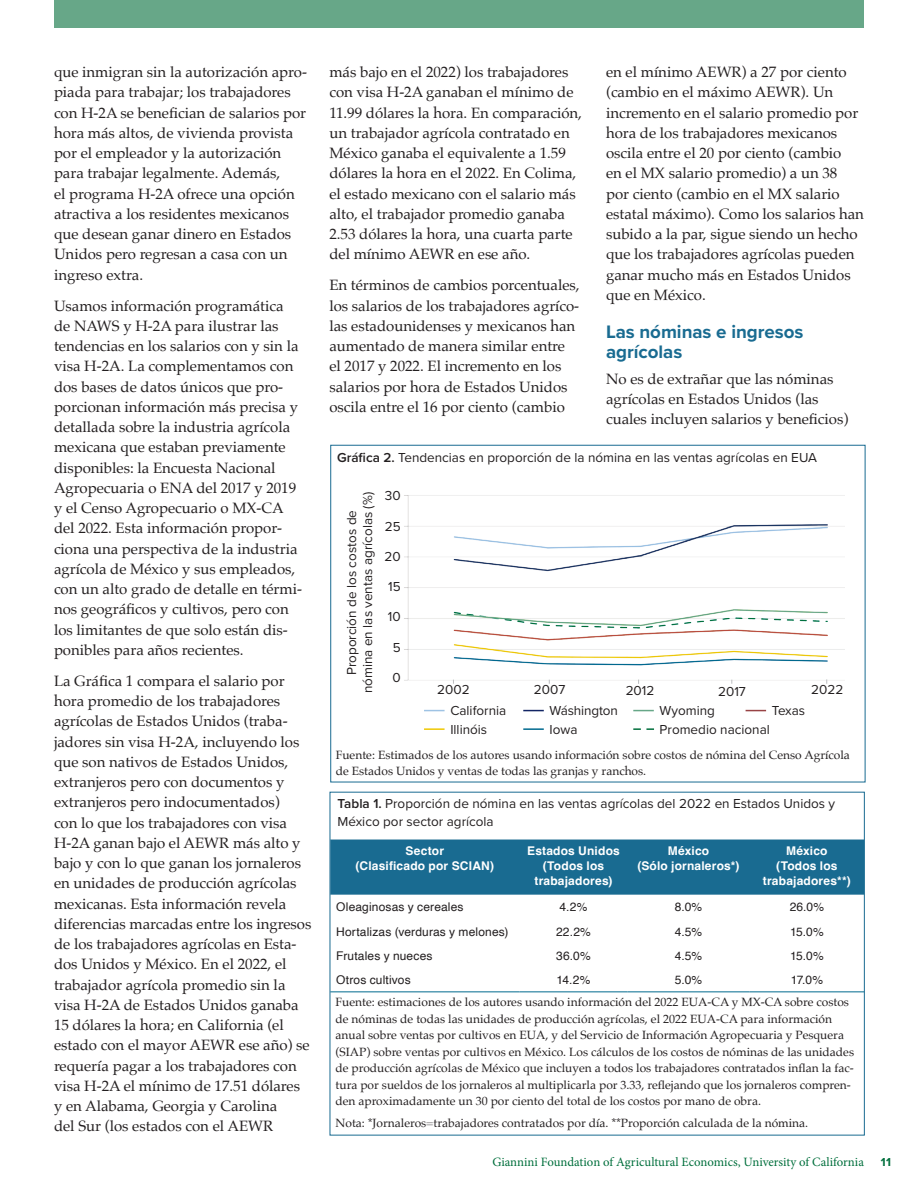
<style>
.page{position:relative;width:918px;height:1188px;background:#fff}
.page>*{position:absolute;margin:0;border:0;box-sizing:border-box;transform-origin:0 0}
.Article_Subhead{font:700 18.75px/20.2px "Proxima Nova";color:#196b91}
.Article_Body__Palatino{font:15px/20.2px "Palatino";color:#231f20}
.Figure_Title{font:13.5px/18px "Proxima Nova";color:#231f20}
.Fig_axis_label-right{font:13.5px/16.2px "Proxima Nova";color:#231f20;text-align:center}
.t1{font:12.75px "Minion Pro";color:#006f3c}
.Figure_source{font:12px/16.5px "Palatino";color:#231f20}
.Table_Body_Copy{font:12px "Helvetica";letter-spacing:.01em;color:#231f20}
.Table_Body_Copy-2{font:700 12px/15px "Helvetica";letter-spacing:.015em;color:#fff;text-align:center}
.t2{font:700 12px "Proxima Nova";color:#006f3c}
.s1{font-weight:600}
</style>
<div class="page">
<div style="left:54px;top:0;width:810px;height:28px;background:#67a788"></div>
<img style="left:404px;top:495px;width:440px;height:189px">
<svg style="left:424px;top:710px;width:21px;height:1px"></svg>
<svg style="left:523px;top:710px;width:21px;height:1px"></svg>
<svg style="left:633px;top:710px;width:21px;height:1px"></svg>
<svg style="left:746px;top:710px;width:20px;height:1px"></svg>
<hr style="left:424px;top:728px;width:21px;height:2px;background:#efc803">
<hr style="left:523px;top:728px;width:21px;height:2px;background:#006a8f">
<div style="left:332px;top:840px;width:531px;height:55px;background:#196b91"></div>
<hr style="left:330px;top:991px;width:189px;height:1px;background:#006a8f">
<hr style="left:519px;top:991px;width:108px;height:1px;background:#006a8f">
<hr style="left:627px;top:991px;width:123px;height:1px;background:#006a8f">
<hr style="left:750px;top:991px;width:114px;height:1px;background:#006a8f">
<svg style="left:633px;top:728px;width:21px;height:2px"></svg>
<p class="Article_Body__Palatino" style="left:54px;top:62px;width:255px">que inmigran sin la autorización apro&shy;piada para trabajar; los trabajadores con H-2A se benefician de salarios por hora más altos, de vivienda provista por el empleador y la autorización para trabajar legalmente. Además,<br>el programa H-2A ofrece una opción atractiva a los residentes mexicanos que desean ganar dinero en Estados Unidos pero regresan a casa con un ingreso extra.</p>
<p class="Article_Body__Palatino" style="left:54px;top:295px;width:250px">Usamos información programática de NAWS y H-2A para ilustrar las tendencias en los salarios con y sin la visa H-2A. La complementamos con dos bases de datos únicos que pro&shy;porcionan información más precisa y detallada sobre la industria agrícola mexicana que estaban previamente disponibles: la Encuesta Nacional Agropecuaria o ENA del 2017 y 2019 y el Censo Agropecuario o MX-CA del 2022. Esta información propor&shy;ciona una perspectiva de la industria agrícola de México y sus empleados, con un alto grado de detalle en térmi&shy;nos geográficos y cultivos, pero con los limitantes de que solo están dis&shy;ponibles para años recientes.</p>
<p class="Article_Body__Palatino" style="left:54px;top:671px;width:259px">La Gráfica 1 compara el salario por hora promedio de los trabajadores agrícolas de Estados Unidos (traba&shy;jadores sin visa H-2A, incluyendo los que son nativos de Estados Unidos, extranjeros pero con documentos y extranjeros pero indocumentados)<br>con lo que los trabajadores con visa H-2A ganan bajo el AEWR más alto y bajo y con lo que ganan los jornaleros en unidades de producción agrícolas mexicanas. Esta información revela diferencias marcadas entre los ingresos de los trabajadores agrícolas en Esta&shy;dos Unidos y México. En el 2022, el trabajador agrícola promedio sin la visa H-2A de Estados Unidos ganaba 15 dólares la hora; en California (el estado con el mayor AEWR ese año) se requería pagar a los trabajadores con visa H-2A el mínimo de 17.51 dólares y en Alabama, Georgia y Carolina<br>del Sur (los estados con el AEWR</p>
<p class="Article_Body__Palatino" style="left:329px;top:62px;width:254px">más bajo en el 2022) los trabajadores con visa H-2A ganaban el mínimo de 11.99 dólares la hora. En comparación, un trabajador agrícola contratado en México ganaba el equivalente a 1.59 dólares la hora en el 2022. En Colima, el estado mexicano con el salario más alto, el trabajador promedio ganaba 2.53 dólares la hora, una cuarta parte del mínimo AEWR en ese año.</p>
<p class="Article_Body__Palatino" style="left:329px;top:275px;width:252px">En términos de cambios porcentuales, los salarios de los trabajadores agríco&shy;las estadounidenses y mexicanos han aumentado de manera similar entre el 2017 y 2022. El incremento en los salarios por hora de Estados Unidos oscila entre el 16 por ciento (cambio</p>
<p class="Article_Body__Palatino" style="left:606px;top:62px;width:259px">en el mínimo AEWR) a 27 por ciento (cambio en el máximo AEWR). Un incremento en el salario promedio por hora de los trabajadores mexicanos oscila entre el 20 por ciento (cambio<br>en el MX salario promedio) a un 38 por ciento (cambio en el MX salario estatal máximo). Como los salarios han subido a la par, sigue siendo un hecho que los trabajadores agrícolas pueden ganar mucho más en Estados Unidos que en México.</p>
<p class="Article_Subhead" style="left:606px;top:321px;width:199px">Las nóminas e ingresos agrícolas</p>
<p class="Article_Body__Palatino" style="left:606px;top:368px;width:244px">No es de extrañar que las nóminas agrícolas en Estados Unidos (las cuales incluyen salarios y beneficios)</p>
<p class="Figure_Title" style="left:337px;top:447px;width:481px"><span class="s1">Gráfica 2.</span> Tendencias en proporción de la nómina en las ventas agrícolas en EUA</p>
<p class="Fig_axis_label-right" style="left:343px;top:693px;width:203px;rotate:-90deg">Proporción de los costos de nómina en las ventas agrícolas (%)</p>
<p class="Fig_axis_label-right" style="left:385px;top:487px;width:17px">30</p>
<p class="Fig_axis_label-right" style="left:385px;top:517px;width:17px">25</p>
<p class="Fig_axis_label-right" style="left:385px;top:548px;width:18px">20</p>
<p class="Fig_axis_label-right" style="left:388px;top:578px;width:14px">15</p>
<p class="Fig_axis_label-right" style="left:388px;top:608px;width:14px">10</p>
<p class="Fig_axis_label-right" style="left:393px;top:639px;width:9px">5</p>
<p class="Fig_axis_label-right" style="left:392px;top:669px;width:10px">0</p>
<p class="Fig_axis_label-right" style="left:437px;top:681px;width:34px">2002</p>
<p class="Fig_axis_label-right" style="left:534px;top:681px;width:33px">2007</p>
<p class="Fig_axis_label-right" style="left:626px;top:681px;width:30px">2012</p>
<p class="Fig_axis_label-right" style="left:718px;top:683px;width:29px">2017</p>
<p class="Fig_axis_label-right" style="left:811px;top:681px;width:34px">2022</p>
<p class="Fig_axis_label-right" style="left:450px;top:702px;width:57px">California</p>
<p class="Fig_axis_label-right" style="left:550px;top:702px;width:70px">Wáshington</p>
<p class="Fig_axis_label-right" style="left:660px;top:702px;width:57px">Wyoming</p>
<p class="Fig_axis_label-right" style="left:772px;top:702px;width:35px">Texas</p>
<p class="Fig_axis_label-right" style="left:450px;top:720px;width:38px">Illinóis</p>
<p class="Fig_axis_label-right" style="left:550px;top:720px;width:29px">Iowa</p>
<p class="Fig_axis_label-right" style="left:660px;top:720px;width:112px">Promedio nacional</p>
<p class="Figure_source" style="left:336px;top:747px;width:516px">Fuente: Estimados de los autores usando información sobre costos de nómina del Censo Agrícola de Estados Unidos y ventas de todas las granjas y ranchos.</p>
<p class="Figure_Title" style="left:338px;top:794px;width:499px"><span class="s1">Tabla 1.</span> Proporción de nómina en las ventas agrícolas del 2022 en Estados Unidos y<br>México por sector agrícola</p>
<p class="Table_Body_Copy-2" style="left:356px;top:844px;width:140px">Sector<br>(Clasificado por SCIAN)</p>
<p class="Table_Body_Copy-2" style="left:527px;top:844px;width:94px">Estados Unidos (Todos los trabajadores)</p>
<p class="Table_Body_Copy-2" style="left:637px;top:844px;width:104px">México<br>(Sólo jornaleros*)</p>
<p class="Table_Body_Copy-2" style="left:763px;top:844px;width:90px">México<br>(Todos los trabajadores**)</p>
<p class="Table_Body_Copy" style="left:336px;top:898px;width:129px">Oleaginosas y cereales</p>
<p class="Table_Body_Copy" style="left:560px;top:898px;width:29px">4.2%</p>
<p class="Table_Body_Copy" style="left:675px;top:898px;width:29px">8.0%</p>
<p class="Table_Body_Copy" style="left:790px;top:898px;width:36px">26.0%</p>
<p class="Table_Body_Copy" style="left:336px;top:922px;width:174px">Hortalizas (verduras y melones)</p>
<p class="Table_Body_Copy" style="left:556px;top:922px;width:36px">22.2%</p>
<p class="Table_Body_Copy" style="left:675px;top:922px;width:29px">4.5%</p>
<p class="Table_Body_Copy" style="left:790px;top:922px;width:35px">15.0%</p>
<p class="Table_Body_Copy" style="left:336px;top:946px;width:98px">Frutales y nueces</p>
<p class="Table_Body_Copy" style="left:556px;top:946px;width:36px">36.0%</p>
<p class="Table_Body_Copy" style="left:675px;top:946px;width:29px">4.5%</p>
<p class="Table_Body_Copy" style="left:790px;top:946px;width:35px">15.0%</p>
<p class="Table_Body_Copy" style="left:336px;top:971px;width:76px">Otros cultivos</p>
<p class="Table_Body_Copy" style="left:557px;top:971px;width:35px">14.2%</p>
<p class="Table_Body_Copy" style="left:675px;top:971px;width:29px">5.0%</p>
<p class="Table_Body_Copy" style="left:791px;top:971px;width:34px">17.0%</p>
<p class="Figure_source" style="left:336px;top:994px;width:520px">Fuente: estimaciones de los autores usando información del 2022 EUA-CA y MX-CA sobre costos de nóminas de todas las unidades de producción agrícolas, el 2022 EUA-CA para información anual sobre ventas por cultivos en EUA, y del Servicio de Información Agropecuaria y Pesquera (SIAP) sobre ventas por cultivos en México. Los cálculos de los costos de nóminas de las unidades de producción agrícolas de México que incluyen a todos los trabajadores contratados inflan la fac&shy;tura por sueldos de los jornaleros al multiplicarla por 3.33, reflejando que los jornaleros compren&shy;den aproximadamente un 30 por ciento del total de los costos por mano de obra.</p>
<p class="Figure_source" style="left:336px;top:1115px;width:474px">Nota: *Jornaleros=trabajadores contratados por día. **Proporción calculada de la nómina.</p>
<p class="t1" style="left:492px;top:1153px;width:373px">Giannini Foundation of Agricultural Economics, University of California</p>
<p class="t2" style="left:881px;top:1153px;width:12px">11</p>
</div>
